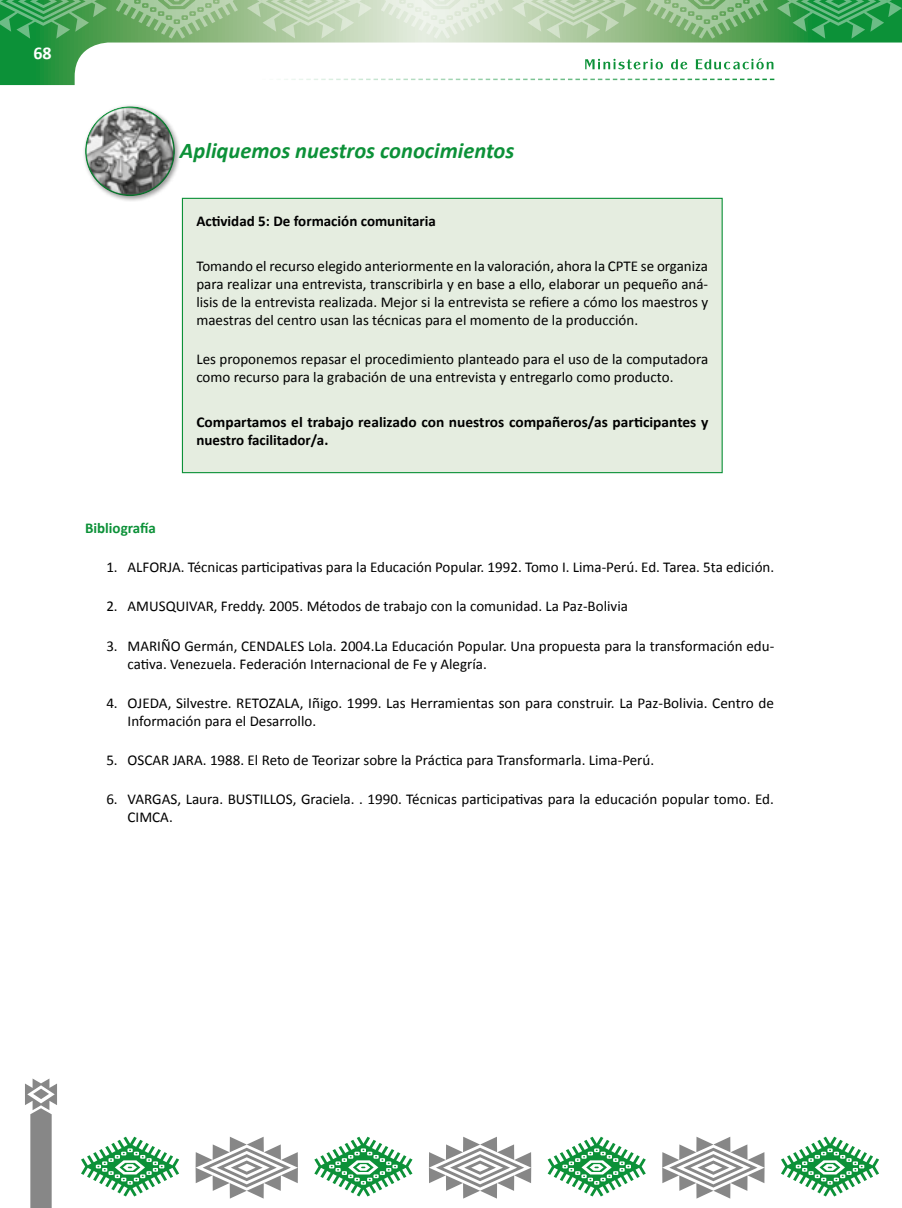
<style>
.page{position:relative;width:902px;height:1208px;background:#fff}
.page>*{position:absolute;margin:0;border:0;box-sizing:border-box;transform-origin:0 0}
.t1{font:italic 700 22.5px "Calibri";color:#0c9138}
.t2{font:700 18px "Calibri";color:#fff}
.t3{font:15px/18px "Calibri";color:#000}
.t4{font:700 15px/18px "Calibri";color:#000}
.t5{font:700 15px "Calibri";color:#0c9138}
</style>
<div class="page">
<svg style="left:0;top:0;width:901px;height:85px"></svg>
<svg style="left:25px;top:1078px;width:32px;height:130px"></svg>
<svg style="left:89px;top:79px;width:685px;height:1px"></svg>
<svg style="left:81px;top:1136px;width:98px;height:60px"></svg>
<svg style="left:314px;top:1136px;width:98px;height:60px"></svg>
<svg style="left:547px;top:1136px;width:98px;height:60px"></svg>
<svg style="left:781px;top:1136px;width:98px;height:60px"></svg>
<svg style="left:195px;top:1136px;width:103px;height:62px"></svg>
<svg style="left:429px;top:1136px;width:102px;height:62px"></svg>
<svg style="left:662px;top:1136px;width:102px;height:62px"></svg>
<svg style="left:381px;top:0;width:122px;height:39px;background:#dfe9d9"></svg>
<svg style="left:116px;top:0;width:122px;height:39px;background:#8dba82"></svg>
<svg style="left:645px;top:0;width:123px;height:39px;background:#81b579"></svg>
<svg style="left:247px;top:0;width:125px;height:39px;background:#bfd4b3"></svg>
<svg style="left:0;top:0;width:107px;height:39px;background:#42a257"></svg>
<svg style="left:776px;top:0;width:125px;height:39px;background:#2f9e50"></svg>
<svg style="left:512px;top:0;width:125px;height:39px;background:#b7d0ab"></svg>
<svg style="left:585px;top:58px;width:188px;height:11px"></svg>
<div style="left:82px;top:103px;width:99px;height:99px;background:#000;opacity:.4"></div>
<div style="left:84px;top:104px;width:92px;height:93px;background:#000;opacity:.75"></div>
<div style="left:182px;top:198px;width:540px;height:275px;background:#e5ede0;border:1px solid #0c9138"></div>
<p class="t2" style="left:33px;top:41px;width:20px">68</p>
<h1 class="t1" style="left:180px;top:136px;width:336px">Apliquemos nuestros conocimientos</h1>
<p class="t4" style="left:196px;top:212px;width:241px">Actividad 5: De formación comunitaria</p>
<p class="t3" style="left:196px;top:257px;width:513px;text-align:justify">Tomando el recurso elegido anteriormente en la valoración, ahora la CPTE se organiza para realizar una entrevista, transcribirla y en base a ello, elaborar un pequeño aná&shy;lisis de la entrevista realizada. Mejor si la entrevista se refiere a cómo los maestros y maestras del centro usan las técnicas para el momento de la producción.</p>
<p class="t3" style="left:196px;top:350px;width:513px">Les proponemos repasar el procedimiento planteado para el uso de la computadora como recurso para la grabación de una entrevista y entregarlo como producto.</p>
<p class="t4" style="left:196px;top:413px;width:513px">Compartamos el trabajo realizado con nuestros compañeros/as participantes y nuestro facilitador/a.</p>
<p class="t5" style="left:85px;top:518px;width:72px">Bibliografía</p>
<p class="t3" style="left:106px;top:558px;width:669px">1. ALFORJA. Técnicas participativas para la Educación Popular. 1992. Tomo I. Lima-Perú. Ed. Tarea. 5ta edición.</p>
<p class="t3" style="left:106px;top:597px;width:523px">2. AMUSQUIVAR, Freddy. 2005. Métodos de trabajo con la comunidad. La Paz-Bolivia</p>
<p class="t3" style="left:128px;top:636px;width:648px;text-indent:-21px">3. MARIÑO Germán, CENDALES Lola. 2004.La Educación Popular. Una propuesta para la transformación edu&shy;cativa. Venezuela. Federación Internacional de Fe y Alegría.</p>
<p class="t3" style="left:128px;top:694px;width:648px;text-indent:-21px">4. OJEDA, Silvestre. RETOZALA, Iñigo. 1999. Las Herramientas son para construir. La Paz-Bolivia. Centro de<br>Información para el Desarrollo.</p>
<p class="t3" style="left:106px;top:751px;width:549px">5. OSCAR JARA. 1988. El Reto de Teorizar sobre la Práctica para Transformarla. Lima-Perú.</p>
<p class="t3" style="left:128px;top:790px;width:647px;text-indent:-21px">6. VARGAS, Laura. BUSTILLOS, Graciela. . 1990. Técnicas participativas para la educación popular tomo. Ed.<br>CIMCA.</p>
</div>
